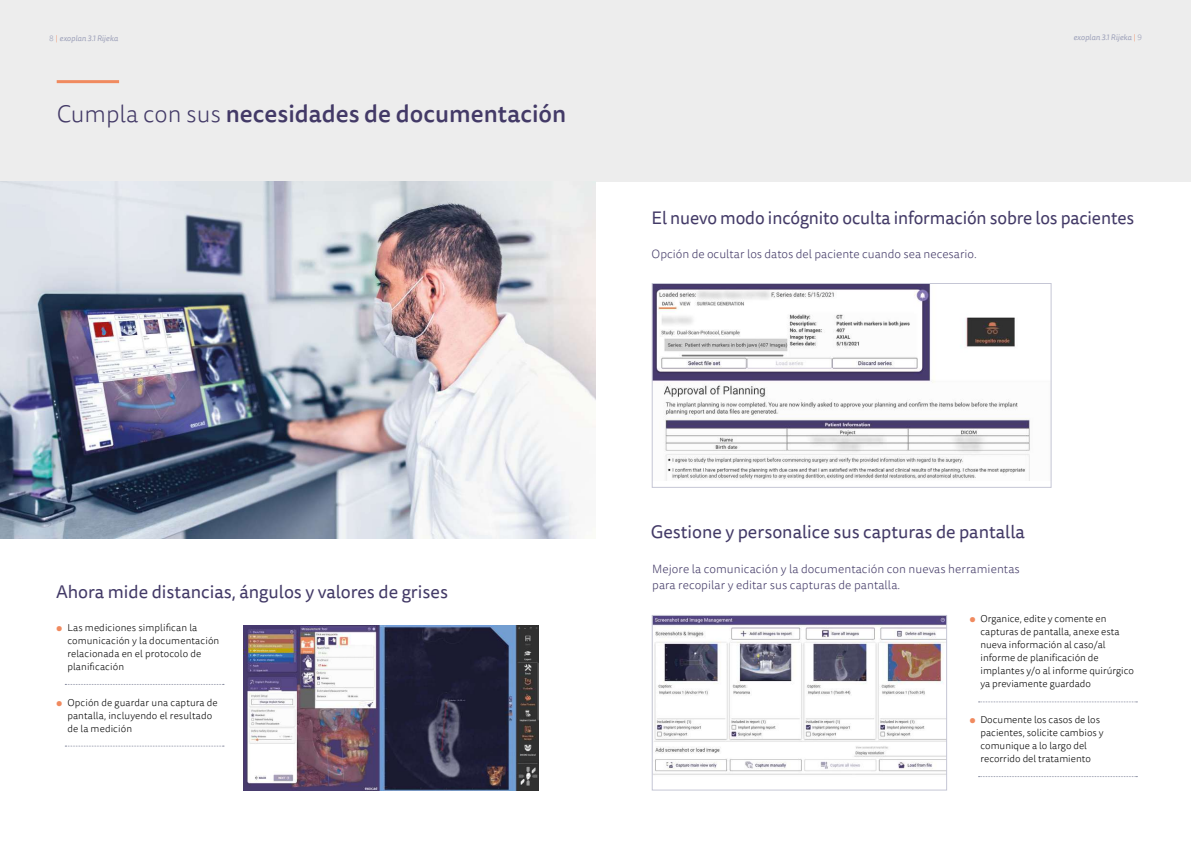
<style>
.page{position:relative;width:1191px;height:842px;background:#fff}
.page>*{position:absolute;margin:0;border:0;box-sizing:border-box;transform-origin:0 0}
.t1{font:500 24px "Tisa Sans Pro";color:#433a67}
.t2{font:18px "Tisa Sans Pro";letter-spacing:-.005em;color:#433a67}
.t3{font:300 12px/16px "Tisa Sans Pro";letter-spacing:.005em;color:#433a67}
.t4{font:300 10px/13px "Tisa Sans Pro";color:#000}
.t5{font:italic 8px "Tisa Sans Pro";color:#9ca0b9}
.s1{font-weight:300;font-style:normal}
.s2{font-weight:300;font-style:normal;color:#f08a5f}
.s3{font-weight:300}
.s4{color:#f08a5f}
</style>
<div class="page">
<div style="left:0;top:0;width:1191px;height:181px;background:#ededed"></div>
<img style="left:0;top:181px;width:595px;height:358px">
<img style="left:654px;top:617px;width:291px;height:158px">
<div style="left:652px;top:615px;width:295px;height:175px;border:1px solid #c5c6d5"></div>
<img style="left:654px;top:285px;width:376px;height:196px">
<div style="left:652px;top:283px;width:399px;height:205px;border:1px solid #c5c6d5"></div>
<img style="left:243px;top:625px;width:296px;height:166px">
<svg style="left:65px;top:684px;width:159px;height:1px"></svg>
<svg style="left:65px;top:746px;width:159px;height:1px"></svg>
<hr style="left:57px;top:80px;width:62px;height:3px;background:#f08a5f">
<svg style="left:978px;top:702px;width:159px;height:1px"></svg>
<svg style="left:978px;top:776px;width:159px;height:1px"></svg>
<p class="t5" style="left:49px;top:33px;width:70px"><span class="s1">8</span> <span class="s2">|</span> exoplan 3.1 Rijeka</p>
<p class="t5" style="left:1073px;top:32px;width:70px">exoplan 3.1 Rijeka <span class="s2">|</span> <span class="s1">9</span></p>
<h1 class="t1" style="left:57px;top:97px;width:511px"><span class="s3">Cumpla con sus</span> necesidades de documentación</h1>
<h2 class="t2" style="left:651px;top:206px;width:484px">El nuevo modo incógnito oculta información sobre los pacientes</h2>
<p class="t3" style="left:651px;top:246px;width:327px">Opción de ocultar los datos del paciente cuando sea necesario.</p>
<h2 class="t2" style="left:56px;top:580px;width:393px">Ahora mide distancias, ángulos y valores de grises</h2>
<p class="t4" style="left:67px;top:621px;width:153px;text-indent:-11px"><span class="s4">●</span> Las mediciones simplifican la comunicación y la documentación relacionada en el protocolo de planificación</p>
<p class="t4" style="left:67px;top:696px;width:152px;text-indent:-11px"><span class="s4">●</span> Opción de guardar una captura de pantalla, incluyendo el resultado de la medición</p>
<h2 class="t2" style="left:651px;top:520px;width:376px">Gestione y personalice sus capturas de pantalla</h2>
<p class="t3" style="left:652px;top:561px;width:369px">Mejore la comunicación y la documentación con nuevas herramientas para recopilar y editar sus capturas de pantalla.</p>
<p class="t4" style="left:980px;top:613px;width:155px;text-indent:-11px"><span class="s4">●</span> Organice, edite y comente en capturas de pantalla, anexe esta nueva información al caso/al informe de planificación de implantes y/o al informe quirúrgico ya previamente guardado</p>
<p class="t4" style="left:980px;top:713px;width:124px;text-indent:-11px"><span class="s4">●</span> Documente los casos de los pacientes, solicite cambios y comunique a lo largo del recorrido del tratamiento</p>
</div>
